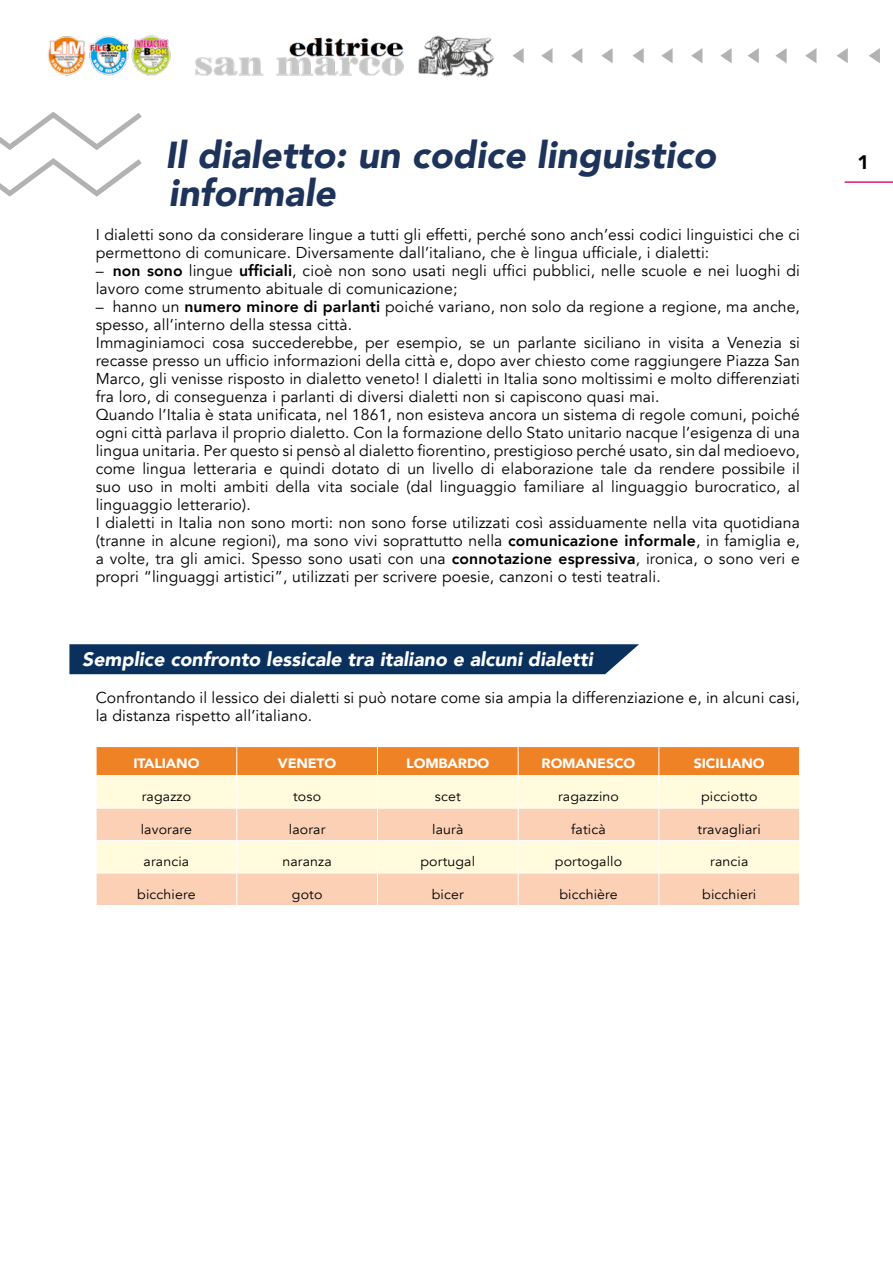
<style>
.page{position:relative;width:893px;height:1263px;background:#fff}
.page>*{position:absolute;margin:0;border:0;box-sizing:border-box;transform-origin:0 0}
.t1{font:italic 900 37.5px/38.2px "Avenir";color:#1d335a}
.t2{font:italic 900 19.5px "Avenir";color:#fff}
.t3{font:900 19.5px "Avenir";color:#000}
.t4{font:15.75px/18px "Avenir";letter-spacing:.01em;color:#000}
.t5{font:13.5px "Avenir";letter-spacing:.01em;color:#000;scale:1.05 1}
.t6{font:900 13.5px "Avenir";letter-spacing:-.01em;color:#fff;scale:1.05 1}
.s1{font-weight:800}
</style>
<div class="page">
<svg style="left:748px;top:48px;width:11px;height:15px"></svg>
<svg style="left:775px;top:48px;width:12px;height:15px"></svg>
<svg style="left:805px;top:48px;width:11px;height:15px"></svg>
<svg style="left:836px;top:48px;width:12px;height:15px"></svg>
<svg style="left:869px;top:48px;width:11px;height:15px"></svg>
<svg style="left:512px;top:48px;width:12px;height:15px"></svg>
<svg style="left:541px;top:48px;width:11px;height:15px"></svg>
<svg style="left:571px;top:48px;width:11px;height:15px"></svg>
<svg style="left:601px;top:48px;width:12px;height:15px"></svg>
<svg style="left:632px;top:48px;width:12px;height:15px"></svg>
<svg style="left:661px;top:48px;width:12px;height:15px"></svg>
<svg style="left:691px;top:48px;width:11px;height:15px"></svg>
<svg style="left:720px;top:48px;width:12px;height:15px"></svg>
<svg style="left:0;top:158px;width:142px;height:39px"></svg>
<svg style="left:0;top:112px;width:142px;height:38px"></svg>
<img style="left:48px;top:35px;width:446px;height:43px">
<hr style="left:845px;top:181px;width:48px;height:2px;background:#e6176f">
<div style="left:69px;top:644px;width:570px;height:30px;background:#0a305e"></div>
<div style="left:97px;top:776px;width:702px;height:32px;background:#fffbdc"></div>
<svg style="left:97px;top:809px;width:702px;height:96px;background:#fcdec2"></svg>
<div style="left:96px;top:747px;width:704px;height:28px;background:#f08226"></div>
<hr style="left:236px;top:776px;width:1px;height:32px;background:#fff">
<hr style="left:377px;top:776px;width:1px;height:32px;background:#fff">
<hr style="left:518px;top:776px;width:1px;height:32px;background:#fff">
<hr style="left:658px;top:776px;width:1px;height:32px;background:#fff">
<hr style="left:236px;top:808px;width:1px;height:32px;background:#fff">
<hr style="left:377px;top:808px;width:1px;height:32px;background:#fff">
<hr style="left:518px;top:808px;width:1px;height:32px;background:#fff">
<hr style="left:658px;top:808px;width:1px;height:32px;background:#fff">
<hr style="left:236px;top:841px;width:1px;height:32px;background:#fff">
<hr style="left:377px;top:841px;width:1px;height:32px;background:#fff">
<hr style="left:518px;top:841px;width:1px;height:32px;background:#fff">
<hr style="left:658px;top:841px;width:1px;height:32px;background:#fff">
<hr style="left:236px;top:873px;width:1px;height:32px;background:#fff">
<hr style="left:377px;top:873px;width:1px;height:32px;background:#fff">
<hr style="left:518px;top:873px;width:1px;height:32px;background:#fff">
<hr style="left:658px;top:873px;width:1px;height:32px;background:#fff">
<hr style="left:96px;top:840px;width:141px;height:1px;background:#fff">
<hr style="left:237px;top:840px;width:140px;height:1px;background:#fff">
<hr style="left:377px;top:840px;width:141px;height:1px;background:#fff">
<hr style="left:518px;top:840px;width:141px;height:1px;background:#fff">
<hr style="left:659px;top:840px;width:140px;height:1px;background:#fff">
<hr style="left:96px;top:873px;width:141px;height:1px;background:#fff">
<hr style="left:237px;top:873px;width:140px;height:1px;background:#fff">
<hr style="left:377px;top:873px;width:141px;height:1px;background:#fff">
<hr style="left:518px;top:873px;width:141px;height:1px;background:#fff">
<hr style="left:659px;top:873px;width:140px;height:1px;background:#fff">
<h1 class="t1" style="left:165px;top:135px;width:552px">Il dialetto: un codice linguistico informale</h1>
<p class="t4" style="left:96px;top:226px;width:706px">I dialetti sono da considerare lingue a tutti gli effetti, perché sono anch’essi codici linguistici che ci permettono di comunicare. Diversamente dall’italiano, che è lingua ufficiale, i dialetti:</p>
<p class="t4" style="left:96px;top:262px;width:706px">– <span class="s1">non sono</span> lingue <span class="s1">ufficiali</span>, cioè non sono usati negli uffici pubblici, nelle scuole e nei luoghi di lavoro come strumento abituale di comunicazione;</p>
<p class="t4" style="left:96px;top:298px;width:706px">– hanno un <span class="s1">numero minore di parlanti</span> poiché variano, non solo da regione a regione, ma anche, spesso, all’interno della stessa città.<br>Immaginiamoci cosa succederebbe, per esempio, se un parlante siciliano in visita a Venezia si recasse presso un ufficio informazioni della città e, dopo aver chiesto come raggiungere Piazza San Marco, gli venisse risposto in dialetto veneto! I dialetti in Italia sono moltissimi e molto differenziati fra loro, di conseguenza i parlanti di diversi dialetti non si capiscono quasi mai.<br>Quando l’Italia è stata unificata, nel 1861, non esisteva ancora un sistema di regole comuni, poiché ogni città parlava il proprio dialetto. Con la formazione dello Stato unitario nacque l’esigenza di una lingua unitaria. Per questo si pensò al dialetto fiorentino, prestigioso perché usato, sin dal medioevo, come lingua letteraria e quindi dotato di un livello di elaborazione tale da rendere possibile il suo uso in molti ambiti della vita sociale (dal linguaggio familiare al linguaggio burocratico, al linguaggio letterario).<br>I dialetti in Italia non sono morti: non sono forse utilizzati così assiduamente nella vita quotidiana (tranne in alcune regioni), ma sono vivi soprattutto nella <span class="s1">comunicazione informale</span>, in famiglia e, a volte, tra gli amici. Spesso sono usati con una <span class="s1">connotazione espressiva</span>, ironica, o sono veri e propri “linguaggi artistici”, utilizzati per scrivere poesie, canzoni o testi teatrali.</p>
<p class="t2" style="left:82px;top:643px;width:512px">Semplice confronto lessicale tra italiano e alcuni dialetti</p>
<p class="t4" style="left:96px;top:688px;width:706px">Confrontando il lessico dei dialetti si può notare come sia ampia la differenziazione e, in alcuni casi, la distanza rispetto all’italiano.</p>
<p class="t6" style="left:133px;top:752px;width:64px">ITALIANO</p>
<p class="t6" style="left:278px;top:752px;width:57px">VENETO</p>
<p class="t6" style="left:406px;top:752px;width:81px">LOMBARDO</p>
<p class="t6" style="left:542px;top:752px;width:91px">ROMANESCO</p>
<p class="t6" style="left:694px;top:752px;width:69px">SICILIANO</p>
<p class="t5" style="left:142px;top:789px;width:49px">ragazzo</p>
<p class="t5" style="left:293px;top:789px;width:28px">toso</p>
<p class="t5" style="left:435px;top:789px;width:26px">scet</p>
<p class="t5" style="left:558px;top:789px;width:60px">ragazzino</p>
<p class="t5" style="left:701px;top:789px;width:55px">picciotto</p>
<p class="t5" style="left:141px;top:821px;width:50px">lavorare</p>
<p class="t5" style="left:289px;top:821px;width:36px">laorar</p>
<p class="t5" style="left:432px;top:821px;width:31px">laurà</p>
<p class="t5" style="left:571px;top:821px;width:34px">faticà</p>
<p class="t5" style="left:698px;top:821px;width:62px">travagliari</p>
<p class="t5" style="left:144px;top:854px;width:45px">arancia</p>
<p class="t5" style="left:282px;top:854px;width:49px">naranza</p>
<p class="t5" style="left:420px;top:854px;width:54px">portugal</p>
<p class="t5" style="left:555px;top:854px;width:66px">portogallo</p>
<p class="t5" style="left:710px;top:854px;width:38px">rancia</p>
<p class="t5" style="left:137px;top:886px;width:57px">bicchiere</p>
<p class="t5" style="left:292px;top:886px;width:31px">goto</p>
<p class="t5" style="left:432px;top:886px;width:32px">bicer</p>
<p class="t5" style="left:559px;top:886px;width:57px">bicchière</p>
<p class="t5" style="left:702px;top:886px;width:53px">bicchieri</p>
<p class="t3" style="left:857px;top:145px;width:13px">1</p>
</div>
